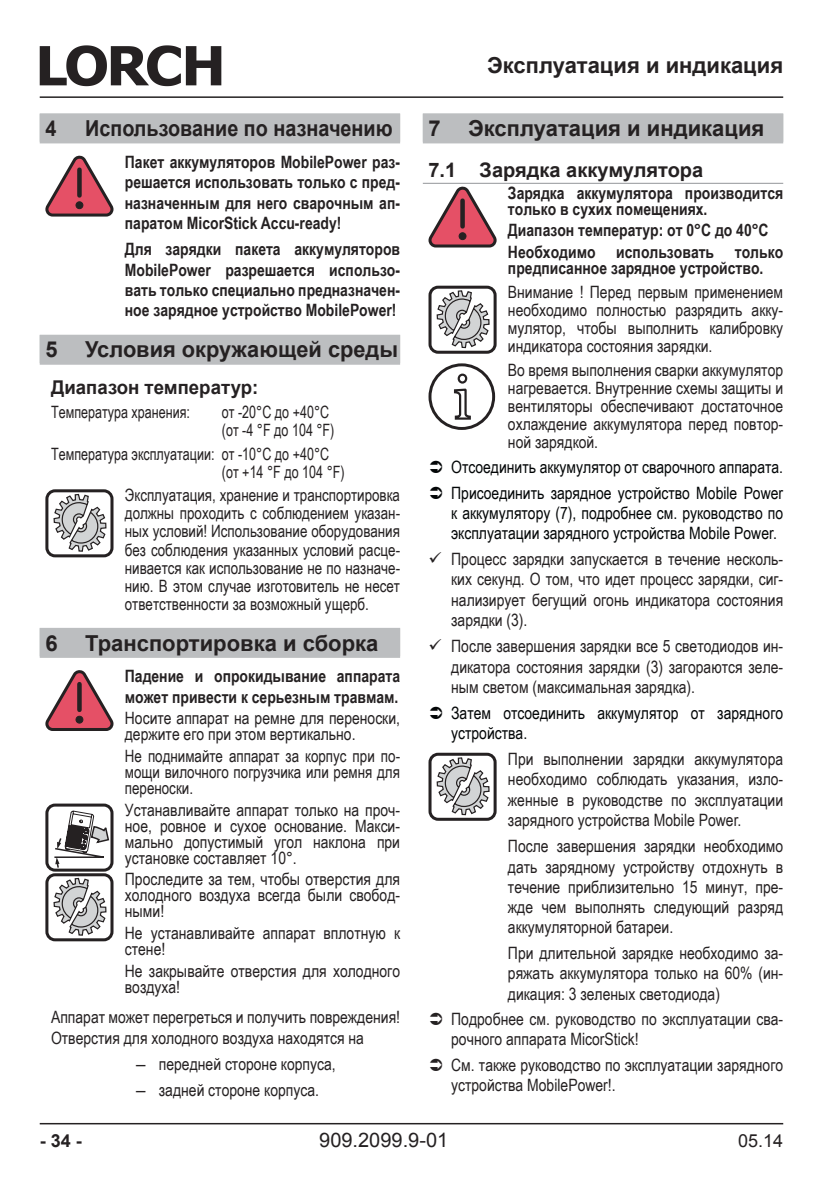
<style>
.page{position:relative;width:840px;height:1191px;background:#fff}
.page>*{position:absolute;margin:0;border:0;box-sizing:border-box;transform-origin:0 0}
.Überschrift_1{font:700 22px "Arial";color:#252122}
.Überschrift_1-2{font:700 22px "Arial";color:#252122;scale:.9 1}
.Überschrift_2{font:700 20px "Arial";color:#252122}
.t1{font:20px "Arial";color:#252122}
.Überschrift_3{font:700 19px "Arial";color:#252122}
.t2{font:18px "Arial";color:#252122}
.t3{font:700 18px "Arial";color:#252122}
.Hinweis{font:17px/16px "Arial Narrow";color:#252122;text-align:justify}
.Hinweis_Fett{font:700 17px/20.4px "Arial Narrow";color:#252122}
.Hinweis_Fett-2{font:17px/20.4px "Arial Narrow";color:#252122;text-align:justify}
.Hinweis-2{font:17px/18px "Arial Narrow";color:#252122;text-align:justify;scale:.96 1}
.Aufzählung_Ergebnis{font:17px/20.4px "Arial Narrow";color:#252122;text-align:justify}
.Aufzählung_Handlung{font:17px/20px "Arial Narrow";color:#030607;text-align:justify}
.Aufzählung_Handlung-2{font:17px/20px "Arial Narrow";color:#252122}
.Fliesstext{font:17px/18px "Arial Narrow";color:#252122;scale:.9 1}
.Fliesstext-2{font:17px "Arial Narrow";color:#252122}
.Hinweis_mit_Einzug_u{font:17px "Arial Narrow";color:#252122}
.s1{font-family:"Arial"}
</style>
<div class="page">
<hr style="left:40px;top:96px;width:742px;height:2px;background:#252122">
<hr style="left:40px;top:1123px;width:742px;height:1px;background:#252122">
<svg style="left:40px;top:45px;width:181px;height:41px"></svg>
<div style="left:40px;top:113px;width:360px;height:30px;background:#bcbec0"></div>
<div style="left:40px;top:335px;width:360px;height:30px;background:#bcbec0"></div>
<div style="left:40px;top:628px;width:360px;height:30px;background:#bcbec0"></div>
<div style="left:422px;top:113px;width:360px;height:30px;background:#bcbec0"></div>
<hr style="left:422px;top:183px;width:360px;height:1px;background:#939699">
<svg style="left:45px;top:156px;width:68px;height:60px"></svg>
<div style="left:77px;top:170px;width:5px;height:25px;background:#252122"></div>
<div style="left:76px;top:202px;width:7px;height:7px;background:#252122;border-radius:50%"></div>
<div style="left:76px;top:202px;width:7px;height:7px;border:1px solid #252122;border-radius:50%"></div>
<svg style="left:53px;top:493px;width:54px;height:59px"></svg>
<div style="left:45px;top:489px;width:68px;height:68px;border:3px solid #252122;border-radius:8px"></div>
<svg style="left:45px;top:670px;width:68px;height:61px"></svg>
<div style="left:77px;top:684px;width:5px;height:26px;background:#252122"></div>
<div style="left:76px;top:716px;width:7px;height:7px;background:#252122;border-radius:50%"></div>
<div style="left:76px;top:716px;width:7px;height:7px;border:1px solid #252122;border-radius:50%"></div>
<div style="left:45px;top:803px;width:68px;height:68px;border:3px solid #252122;border-radius:8px"></div>
<svg style="left:53px;top:810px;width:57px;height:59px"></svg>
<svg style="left:53px;top:877px;width:54px;height:59px"></svg>
<div style="left:45px;top:873px;width:68px;height:68px;border:3px solid #252122;border-radius:8px"></div>
<svg style="left:428px;top:187px;width:68px;height:60px"></svg>
<svg style="left:460px;top:201px;width:4px;height:25px"></svg>
<div style="left:459px;top:233px;width:6px;height:7px;background:#252122;border-radius:50%"></div>
<div style="left:458px;top:232px;width:8px;height:8px;border:1px solid #252122;border-radius:50%"></div>
<svg style="left:436px;top:290px;width:54px;height:59px"></svg>
<div style="left:428px;top:286px;width:68px;height:68px;border:3px solid #252122;border-radius:8px"></div>
<div style="left:428px;top:363px;width:67px;height:67px;border:3px solid #252122;border-radius:50%"></div>
<svg style="left:454px;top:373px;width:17px;height:47px"></svg>
<svg style="left:435px;top:756px;width:55px;height:60px"></svg>
<div style="left:428px;top:752px;width:68px;height:68px;border:3px solid #252122;border-radius:8px"></div>
<p class="Überschrift_1-2" style="left:45px;top:114px;width:14px">4</p>
<p class="Überschrift_1-2" style="left:85px;top:114px;width:343px">Использование по назначению</p>
<p class="Hinweis_Fett" style="left:125px;top:151px;width:276px;text-align:justify">Пакет аккумуляторов MobilePower раз&shy;решается использовать только с пред&shy;назначенным для него сварочным ап&shy;паратом MicorStick Accu-ready!</p>
<p class="Hinweis_Fett" style="left:125px;top:238px;width:276px;text-align:justify">Для зарядки пакета аккумуляторов MobilePower разрешается использо&shy;вать только специально предназначен&shy;ное зарядное устройство MobilePower!</p>
<p class="Überschrift_1" style="left:45px;top:335px;width:14px">5</p>
<p class="Überschrift_1" style="left:85px;top:335px;width:314px">Условия окружающей среды</p>
<p class="Überschrift_3" style="left:51px;top:375px;width:209px">Диапазон температур:</p>
<p class="Fliesstext" style="left:51px;top:402px;width:156px">Температура хранения:</p>
<p class="Fliesstext" style="left:222px;top:402px;width:126px">от -20°C до +40°C (от -4 °F до 104 °F)</p>
<p class="Fliesstext" style="left:222px;top:444px;width:138px;text-indent:-171px">Температура эксплуатации: от -10°C до +40°C (от +14 °F до 104 °F)</p>
<p class="Hinweis-2" style="left:125px;top:486px;width:288px">Эксплуатация, хранение и транспортировка должны проходить с соблюдением указан&shy;ных условий! Использование оборудования без соблюдения указанных условий расце&shy;нивается как использование не по назначе&shy;нию. В этом случае изготовитель не несет ответственности за возможный ущерб.</p>
<p class="Überschrift_1" style="left:45px;top:628px;width:334px">6 Транспортировка и сборка</p>
<p class="Hinweis_Fett" style="left:125px;top:665px;width:276px">Падение и опрокидывание аппарата может привести к серьезным травмам.</p>
<p class="Hinweis" style="left:125px;top:709px;width:276px">Носите аппарат на ремне для переноски, держите его при этом вертикально.</p>
<p class="Hinweis-2" style="left:125px;top:747px;width:288px;line-height:16px">Не поднимайте аппарат за корпус при по&shy;мощи вилочного погрузчика или ремня для переноски.</p>
<p class="Hinweis" style="left:125px;top:801px;width:276px">Устанавливайте аппарат только на проч&shy;ное, ровное и сухое основание. Макси&shy;мально допустимый угол наклона при установке составляет 10°.</p>
<p class="Hinweis" style="left:125px;top:870px;width:276px">Проследите за тем, чтобы отверстия для холодного воздуха всегда были свобод&shy;ными!</p>
<p class="Hinweis" style="left:125px;top:924px;width:276px">Не устанавливайте аппарат вплотную к стене!</p>
<p class="Hinweis" style="left:125px;top:962px;width:276px">Не закрывайте отверстия для холодного воздуха!</p>
<p class="Fliesstext-2" style="left:51px;top:1004px;width:350px">Аппарат может перегреться и получить повреждения!</p>
<p class="Fliesstext-2" style="left:51px;top:1025px;width:314px">Отверстия для холодного воздуха находятся на</p>
<p class="Hinweis_mit_Einzug_u" style="left:136px;top:1051px;width:201px"><span class="s1">–</span> передней стороне корпуса,</p>
<p class="Hinweis_mit_Einzug_u" style="left:136px;top:1077px;width:184px"><span class="s1">–</span> задней стороне корпуса.</p>
<p class="Überschrift_1" style="left:487px;top:50px;width:297px">Эксплуатация и индикация</p>
<p class="Überschrift_1" style="left:428px;top:114px;width:337px">7 Эксплуатация и индикация</p>
<p class="Überschrift_2" style="left:428px;top:157px;width:276px">7.1 Зарядка аккумулятора</p>
<p class="Hinweis_Fett" style="left:507px;top:184px;width:276px;line-height:16px">Зарядка аккумулятора производится только в сухих помещениях.</p>
<p class="Hinweis_Fett" style="left:507px;top:219px;width:262px">Диапазон температур: от 0°C до 40°C</p>
<p class="Hinweis_Fett" style="left:507px;top:243px;width:276px;line-height:16px">Необходимо использовать только предписанное зарядное устройство.</p>
<p class="Hinweis" style="left:507px;top:282px;width:276px;line-height:18px">Внимание ! Перед первым применением необходимо полностью разрядить акку&shy;мулятор, чтобы выполнить калибровку индикатора состояния зарядки.</p>
<p class="Hinweis" style="left:507px;top:360px;width:276px;line-height:18px">Во время выполнения сварки аккумулятор нагревается. Внутренние схемы защиты и вентиляторы обеспечивают достаточное охлаждение аккумулятора перед повтор&shy;ной зарядкой.</p>
<p class="Aufzählung_Handlung" style="left:451px;top:456px;width:333px">Отсоединить аккумулятор от сварочного аппарата.</p>
<p class="Aufzählung_Handlung" style="left:451px;top:482px;width:333px">Присоединить зарядное устройство Mobile Power к аккумулятору (7), подробнее см. руководство по эксплуатации зарядного устройства Mobile Power.</p>
<p class="Aufzählung_Ergebnis" style="left:451px;top:548px;width:333px">Процесс зарядки запускается в течение несколь&shy;ких секунд. О том, что идет процесс зарядки, сиг&shy;нализирует бегущий огонь индикатора состояния зарядки (3).</p>
<p class="Aufzählung_Ergebnis" style="left:451px;top:635px;width:333px">После завершения зарядки все 5 светодиодов ин&shy;дикатора состояния зарядки (3) загораются зеле&shy;ным светом (максимальная зарядка).</p>
<p class="Aufzählung_Handlung" style="left:451px;top:702px;width:333px">Затем отсоединить аккумулятор от зарядного устройства.</p>
<p class="Hinweis_Fett-2" style="left:507px;top:748px;width:276px">При выполнении зарядки аккумулятора необходимо соблюдать указания, изло&shy;женные в руководстве по эксплуатации зарядного устройства Mobile Power.</p>
<p class="Hinweis_Fett-2" style="left:507px;top:835px;width:276px">После завершения зарядки необходимо дать зарядному устройству отдохнуть в течение приблизительно 15 минут, пре&shy;жде чем выполнять следующий разряд аккумуляторной батареи.</p>
<p class="Hinweis_Fett-2" style="left:507px;top:942px;width:276px">При длительной зарядке необходимо за&shy;ряжать аккумулятора только на 60% (ин&shy;дикация: 3 зеленых светодиода)</p>
<p class="Aufzählung_Handlung-2" style="left:451px;top:1008px;width:333px">Подробнее см. руководство по эксплуатации сва&shy;рочного аппарата MicorStick!</p>
<p class="Aufzählung_Handlung-2" style="left:451px;top:1054px;width:333px">См. также руководство по эксплуатации зарядного устройства MobilePower!.</p>
<p class="t3" style="left:40px;top:1129px;width:44px">- 34 -</p>
<p class="t1" style="left:319px;top:1127px;width:130px">909.2099.9-01</p>
<p class="t2" style="left:737px;top:1129px;width:47px">05.14</p>
</div>
